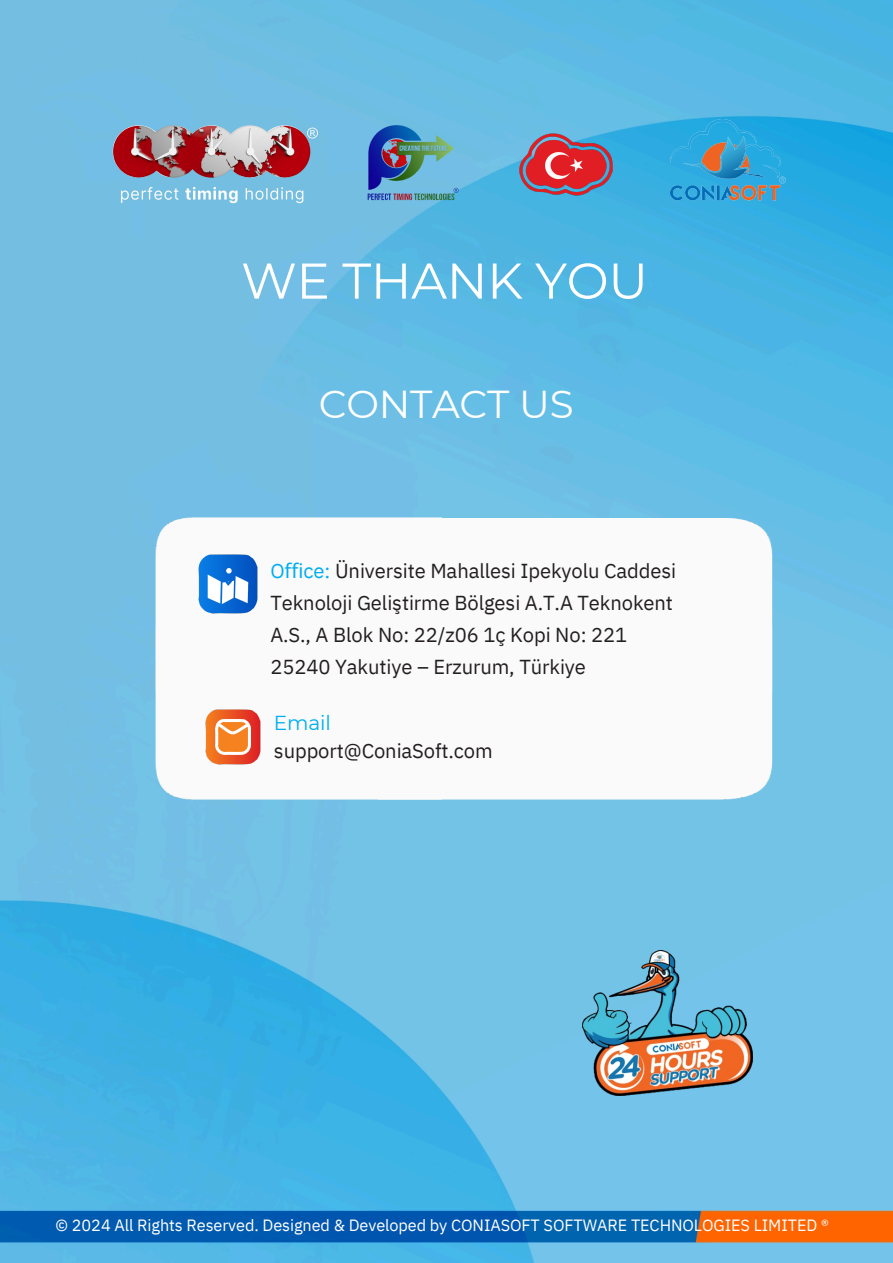
<style>
.page{position:relative;width:893px;height:1263px;background:#fff}
.page>*{position:absolute;margin:0;border:0;box-sizing:border-box;transform-origin:0 0}
.t1{font:50.18px "Montserrat";letter-spacing:-.01em;color:#fff}
.t2{font:38.85px "Montserrat";letter-spacing:-.01em;color:#fff}
.t3{font:20.17px/32.2px "IBM Plex Sans";letter-spacing:-.005em;color:#231f20}
.t4{font:16.27px "IBM Plex Sans";letter-spacing:-.005em;color:#fff}
.s1{color:#00aeef}
.s2{font-family:"Noto Sans";color:#00aeef}
.s3{font-family:"Montserrat";color:#00aeef}
</style>
<div class="page">
<img style="left:0;top:0;width:893px;height:1263px">
<img style="left:379px;top:518px;width:393px;height:282px">
<img style="left:155px;top:518px;width:287px;height:281px">
<img style="left:199px;top:703px;width:69px;height:68px">
<img style="left:192px;top:547px;width:72px;height:73px">
<img style="left:582px;top:950px;width:170px;height:146px">
<img style="left:513px;top:126px;width:107px;height:77px">
<img style="left:107px;top:122px;width:211px;height:85px">
<img style="left:366px;top:123px;width:99px;height:83px">
<img style="left:659px;top:118px;width:141px;height:85px">
<h2 class="t1" style="left:241px;top:250px;width:408px">WE THANK YOU</h2>
<p class="t2" style="left:319px;top:381px;width:256px">CONTACT US</p>
<p class="t3" style="left:270px;top:554px;width:407px"><span class="s1">O</span><span class="s2">ffi</span><span class="s1">ce:</span> Üniversite Mahallesi Ipekyolu Caddesi Teknoloji Geliştirme Bölgesi A.T.A Teknokent A.S., A Blok No: 22/z06 1ç Kopi No: 221<br>25240 Yakutiye – Erzurum, Türkiye</p>
<p class="t3" style="left:274px;top:709px;width:220px;line-height:27.8px"><span class="s3">Email </span>support@ConiaSoft.com</p>
<p class="t4" style="left:56px;top:1214px;width:774px">© 2024 All Rights Reserved. Designed &amp; Developed by CONIASOFT SOFTWARE TECHNOLOGIES LIMITED ®</p>
</div>
